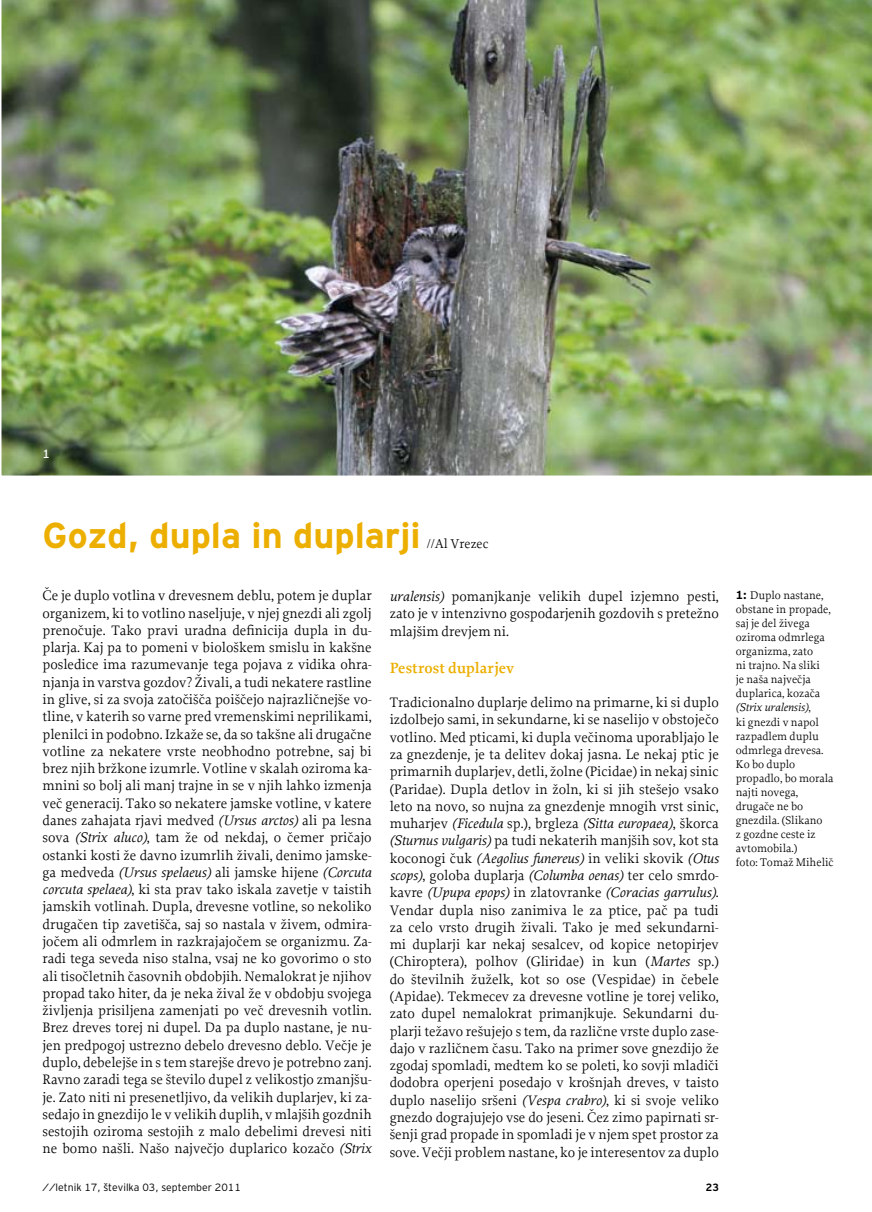
<style>
.page{position:relative;width:872px;height:1212px;background:#fff}
.page>*{position:absolute;margin:0;border:0;box-sizing:border-box;transform-origin:0 0}
.t1{font:700 36px "Interstate Bold Mono CE";color:#ecaf00}
.t2{font:700 15.6px "Proforma Bold CE";letter-spacing:.005em;color:#ecaf00}
.t3{font:14.4px/17.2px "Proforma";color:#000;text-align:justify}
.t4{font:italic 14.4px "Proforma Book Italic CE";color:#000}
.t5{font:13.5px "Proforma";color:#000}
.t6{font:500 12px "Interstate Regular Mono CE";color:#fff}
.t7{font:11.7px/14.1px "Proforma";color:#000}
.t8{font:italic 11.7px "Proforma Book Italic CE";color:#000}
.t9{font:300 10.5px "Interstate Light Mono CE";color:#000}
.t10{font:700 10.5px "Interstate Bold Mono CE";color:#000}
.s1{font-family:"Proforma Book Italic CE";font-style:italic}
.s2{font-family:"Proforma";font-style:normal}
.s3{font-family:"Interstate Bold Mono CE";font-weight:700}
</style>
<div class="page">
<img style="left:1px;top:0;width:871px;height:476px">
<p class="t6" style="left:43px;top:447px;width:9px">1</p>
<h1 class="t1" style="left:43px;top:515px;width:379px">Gozd, dupla in duplarji</h1>
<p class="t5" style="left:427px;top:535px;width:63px">//Al Vrezec</p>
<p class="t3" style="left:43px;top:587px;width:331px">Če je duplo votlina v drevesnem deblu, potem je duplar organizem, ki to votlino naseljuje, v njej gnezdi ali zgolj prenočuje. Tako pravi uradna definicija dupla in du&shy;plarja. Kaj pa to pomeni v biološkem smislu in kakšne posledice ima razumevanje tega pojava z vidika ohra&shy;njanja in varstva gozdov? Živali, a tudi nekatere rastline in glive, si za svoja zatočišča poiščejo najrazličnejše vo&shy;tline, v katerih so varne pred vremenskimi neprilikami, plenilci in podobno. Izkaže se, da so takšne ali drugačne votline za nekatere vrste neobhodno potrebne, saj bi brez njih bržkone izumrle. Votline v skalah oziroma ka&shy;mnini so bolj ali manj trajne in se v njih lahko izmenja več generacij. Tako so nekatere jamske votline, v katere danes zahajata rjavi medved <span class="s1">(Ursus arctos)</span> ali pa lesna sova <span class="s1">(Strix aluco)</span>, tam že od nekdaj, o čemer pričajo ostanki kosti že davno izumrlih živali, denimo jamske&shy;ga medveda <span class="s1">(Ursus spelaeus)</span> ali jamske hijene <span class="s1">(Corcuta corcuta spelaea)</span>, ki sta prav tako iskala zavetje v taistih jamskih votlinah. Dupla, drevesne votline, so nekoliko drugačen tip zavetišča, saj so nastala v živem, odmira&shy;jočem ali odmrlem in razkrajajočem se organizmu. Za&shy;radi tega seveda niso stalna, vsaj ne ko govorimo o sto ali tisočletnih časovnih obdobjih. Nemalokrat je njihov propad tako hiter, da je neka žival že v obdobju svojega življenja prisiljena zamenjati po več drevesnih votlin.<br>Brez dreves torej ni dupel. Da pa duplo nastane, je nu&shy;jen predpogoj ustrezno debelo drevesno deblo. Večje je duplo, debelejše in s tem starejše drevo je potrebno zanj.<br>Ravno zaradi tega se število dupel z velikostjo zmanjšu&shy;je. Zato niti ni presenetljivo, da velikih duplarjev, ki za&shy;sedajo in gnezdijo le v velikih duplih, v mlajših gozdnih sestojih oziroma sestojih z malo debelimi drevesi niti ne bomo našli. Našo največjo duplarico kozačo <span class="s1">(Strix</span></p>
<p class="t3" style="left:390px;top:588px;width:331px"><span class="s1">uralensis)</span> pomanjkanje velikih dupel izjemno pesti, zato je v intenzivno gospodarjenih gozdovih s pretežno mlajšim drevjem ni.</p>
<p class="t2" style="left:390px;top:658px;width:126px">Pestrost duplarjev</p>
<p class="t3" style="left:390px;top:694px;width:331px">Tradicionalno duplarje delimo na primarne, ki si duplo izdolbejo sami, in sekundarne, ki se naselijo v obstoječo votlino. Med pticami, ki dupla večinoma uporabljajo le za gnezdenje, je ta delitev dokaj jasna. Le nekaj ptic je primarnih duplarjev, detli, žolne (Picidae) in nekaj sinic (Paridae). Dupla detlov in žoln, ki si jih stešejo vsako leto na novo, so nujna za gnezdenje mnogih vrst sinic, muharjev <span class="s1">(Ficedula</span> sp.), brgleza <span class="s1">(Sitta europaea)</span>, škorca <span class="s1">(Sturnus vulgaris)</span> pa tudi nekaterih manjših sov, kot sta koconogi čuk <span class="s1">(Aegolius funereus)</span> in veliki skovik <span class="s1">(Otus scops)</span>, goloba duplarja <span class="s1">(Columba oenas)</span> ter celo smrdo-</p>
<p class="t4" style="left:390px;top:883px;width:331px"><span class="s2">kavre</span> (Upupa epops) <span class="s2">in zlatovranke</span> (Coracias garrulus)<span class="s2">.</span></p>
<p class="t3" style="left:390px;top:901px;width:331px">Vendar dupla niso zanimiva le za ptice, pač pa tudi za celo vrsto drugih živali. Tako je med sekundarni&shy;mi duplarji kar nekaj sesalcev, od kopice netopirjev (Chiroptera), polhov (Gliridae) in kun (<span class="s1">Martes</span> sp.) do številnih žuželk, kot so ose (Vespidae) in čebele (Apidae). Tekmecev za drevesne votline je torej veliko, zato dupel nemalokrat primanjkuje. Sekundarni du&shy;plarji težavo rešujejo s tem, da različne vrste duplo zase&shy;dajo v različnem času. Tako na primer sove gnezdijo že zgodaj spomladi, medtem ko se poleti, ko sovji mladiči dodobra operjeni posedajo v krošnjah dreves, v taisto duplo naselijo sršeni <span class="s1">(Vespa crabro)</span>, ki si svoje veliko gnezdo dograjujejo vse do jeseni. Čez zimo papirnati sr&shy;šenji grad propade in spomladi je v njem spet prostor za sove. Večji problem nastane, ko je interesentov za duplo</p>
<p class="t9" style="left:43px;top:1181px;width:200px">//letnik 17, številka 03, september 2011</p>
<p class="t10" style="left:706px;top:1181px;width:15px">23</p>
<p class="t7" style="left:736px;top:588px;width:97px"><span class="s3">1:</span> Duplo nastane, obstane in propade, saj je del živega oziroma odmrlega organizma, zato<br>ni trajno. Na sliki je naša največja duplarica, kozača</p>
<p class="t8" style="left:736px;top:700px;width:76px">(Strix uralensis)<span class="s2">,</span></p>
<p class="t7" style="left:736px;top:714px;width:99px">ki gnezdi v napol razpadlem duplu odmrlega drevesa.<br>Ko bo duplo propadlo, bo morala najti novega, drugače ne bo gnezdila. (Slikano<br>z gozdne ceste iz avtomobila.)<br>foto: Tomaž Mihelič</p>
</div>
